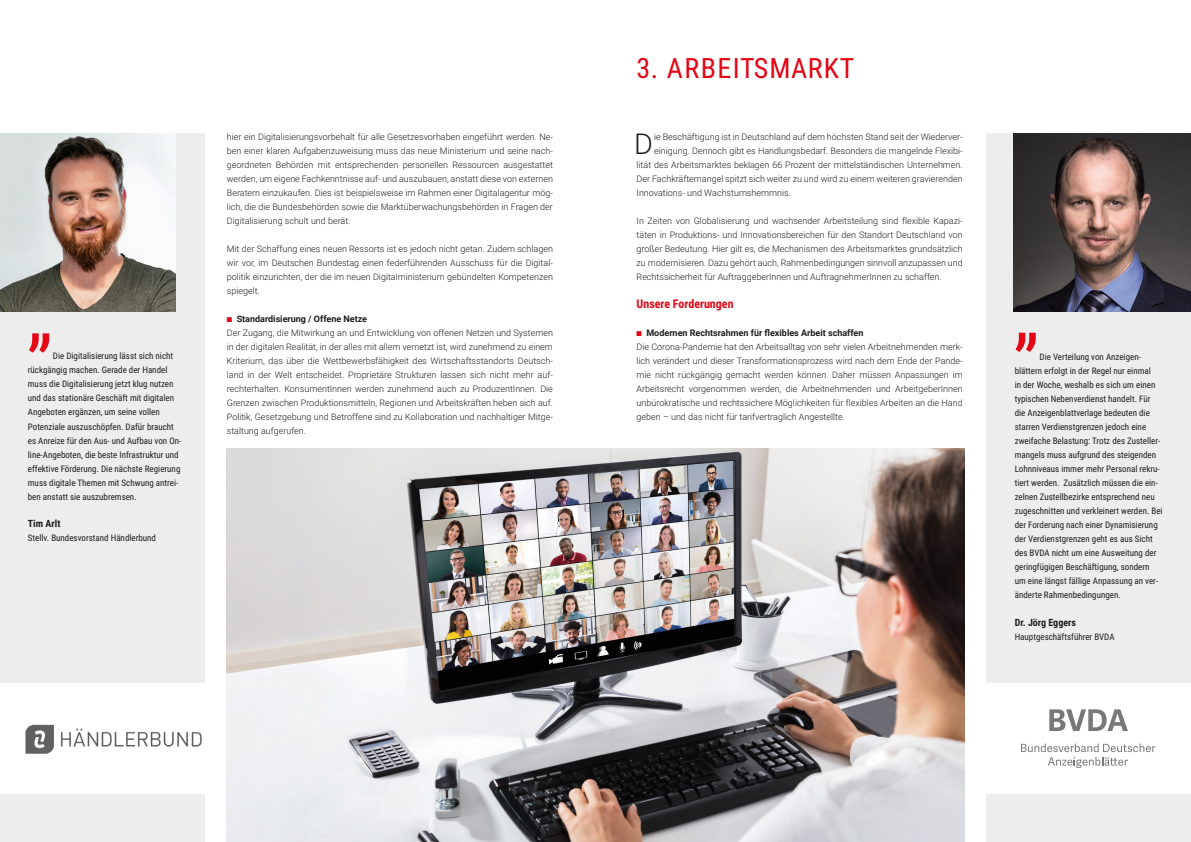
<style>
.page{position:relative;width:1191px;height:842px;background:#fff}
.page>*{position:absolute;margin:0;border:0;box-sizing:border-box;transform-origin:0 0}
.t1{font:72px "Roboto";color:#e30614}
.t2{font:300 28.7px "Roboto";color:#1d1d1b}
.t3{font:28px "Roboto Condensed";letter-spacing:.04em;color:#e30614}
.t4{font:700 12px "Roboto Condensed";color:#e30614}
.t5{font:700 10px "Roboto Condensed";color:#1d1d1b}
.t6{font:300 9px/14px "Roboto";color:#1d1d1b;text-align:justify}
.t7{font:9px/14px "Roboto Condensed";color:#1d1d1b}
.t8{font:700 9px "Roboto";color:#1d1d1b}
.s1{color:#e30614}
</style>
<div class="page">
<img style="left:227px;top:449px;width:737px;height:393px">
<div style="left:986px;top:133px;width:205px;height:709px;background:#ededed"></div>
<div style="left:986px;top:683px;width:205px;height:111px;background:#fff"></div>
<div style="left:0;top:133px;width:204px;height:709px;background:#ededed"></div>
<div style="left:0;top:683px;width:204px;height:111px;background:#fff"></div>
<img style="left:0;top:133px;width:176px;height:179px">
<img style="left:1013px;top:133px;width:178px;height:178px">
<svg style="left:1049px;top:709px;width:79px;height:22px"></svg>
<svg style="left:1021px;top:743px;width:134px;height:25px"></svg>
<img style="left:25px;top:724px;width:177px;height:30px">
<p class="t3" style="left:636px;top:49px;width:219px">3. ARBEITSMARKT</p>
<p class="t6" style="left:227px;top:129px;width:327px">hier ein Digitalisierungsvorbehalt für alle Gesetzesvorhaben eingeführt werden. Ne&shy;ben einer klaren Aufgabenzuweisung muss das neue Ministerium und seine nach&shy;geordneten Behörden mit entsprechenden personellen Ressourcen ausgestattet werden, um eigene Fachkenntnisse auf- und auszubauen, anstatt diese von externen Beratern einzukaufen. Dies ist beispielsweise im Rahmen einer Digitalagentur mög&shy;lich, die die Bundesbehörden sowie die Marktüberwachungsbehörden in Fragen der Digitalisierung schult und berät.</p>
<p class="t6" style="left:227px;top:241px;width:327px">Mit der Schaffung eines neuen Ressorts ist es jedoch nicht getan. Zudem schlagen wir vor, im Deutschen Bundestag einen federführenden Ausschuss für die Digital&shy;politik einzurichten, der die im neuen Digitalministerium gebündelten Kompetenzen spiegelt.</p>
<p class="t8" style="left:227px;top:312px;width:142px"><span class="s1">■</span> Standardisierung / Offene Netze</p>
<p class="t6" style="left:227px;top:325px;width:327px">Der Zugang, die Mitwirkung an und Entwicklung von offenen Netzen und Systemen in der digitalen Realität, in der alles mit allem vernetzt ist, wird zunehmend zu einem Kriterium, das über die Wettbewerbsfähigkeit des Wirtschaftsstandorts Deutsch&shy;land in der Welt entscheidet. Proprietäre Strukturen lassen sich nicht mehr auf&shy;rechterhalten. KonsumentInnen werden zunehmend auch zu ProduzentInnen. Die Grenzen zwischen Produktionsmitteln, Regionen und Arbeitskräften heben sich auf.<br>Politik, Gesetzgebung und Betroffene sind zu Kollaboration und nachhaltiger Mitge&shy;staltung aufgerufen.</p>
<p class="t2" style="left:634px;top:124px;width:20px">D</p>
<p class="t6" style="left:654px;top:129px;width:310px">ie Beschäftigung ist in Deutschland auf dem höchsten Stand seit der Wiederver-</p>
<p class="t6" style="left:654px;top:143px;width:310px">einigung. Dennoch gibt es Handlungsbedarf. Besonders die mangelnde Flexibi-</p>
<p class="t6" style="left:636px;top:157px;width:327px">lität des Arbeitsmarktes beklagen 66 Prozent der mittelständischen Unternehmen.</p>
<p class="t6" style="left:636px;top:171px;width:327px">Der Fachkräftemangel spitzt sich weiter zu und wird zu einem weiteren gravierenden</p>
<p class="t6" style="left:636px;top:185px;width:156px">Innovations- und Wachstumshemmnis.</p>
<p class="t6" style="left:636px;top:213px;width:327px">In Zeiten von Globalisierung und wachsender Arbeitsteilung sind flexible Kapazi&shy;täten in Produktions- und Innovationsbereichen für den Standort Deutschland von großer Bedeutung. Hier gilt es, die Mechanismen des Arbeitsmarktes grundsätzlich zu modernisieren. Dazu gehört auch, Rahmenbedingungen sinnvoll anzupassen und Rechtssicherheit für AuftraggeberInnen und AuftragnehmerInnen zu schaffen.</p>
<p class="t4" style="left:636px;top:295px;width:98px">Unsere Forderungen</p>
<p class="t8" style="left:636px;top:326px;width:228px"><span class="s1">■</span> Modernen Rechtsrahmen für flexibles Arbeit schaffen</p>
<p class="t6" style="left:636px;top:339px;width:327px">Die Corona-Pandemie hat den Arbeitsalltag von sehr vielen Arbeitnehmenden merk&shy;lich verändert und dieser Transformationsprozess wird nach dem Ende der Pande&shy;mie nicht rückgängig gemacht werden können. Daher müssen Anpassungen im Arbeitsrecht vorgenommen werden, die Arbeitnehmenden und ArbeitgeberInnen unbürokratische und rechtssichere Möglichkeiten für flexibles Arbeiten an die Hand geben – und das nicht für tarifvertraglich Angestellte.</p>
<p class="t1" style="left:28px;top:266px;width:26px">„</p>
<p class="t1" style="left:1014px;top:265px;width:26px">„</p>
<p class="t7" style="left:28px;top:349px;width:155px;text-indent:25px">Die Digitalisierung lässt sich nicht rückgängig machen. Gerade der Handel muss die Digitalisierung jetzt klug nutzen und das stationäre Geschäft mit digitalen Angeboten ergänzen, um seine vollen Potenziale auszuschöpfen. Dafür braucht es Anreize für den Aus- und Aufbau von On&shy;line-Angeboten, die beste Infrastruktur und effektive Förderung. Die nächste Regierung muss digitale Themen mit Schwung antrei&shy;ben anstatt sie auszubremsen.</p>
<p class="t5" style="left:28px;top:517px;width:34px">Tim Arlt</p>
<p class="t7" style="left:28px;top:531px;width:130px">Stellv. Bundesvorstand Händlerbund</p>
<p class="t7" style="left:1014px;top:349px;width:149px;text-indent:25px">Die Verteilung von Anzeigen&shy;blättern erfolgt in der Regel nur einmal<br>in der Woche, weshalb es sich um einen typischen Nebenverdienst handelt. Für die Anzeigenblattverlage bedeuten die starren Verdienstgrenzen jedoch eine zweifache Belastung: Trotz des Zusteller&shy;mangels muss aufgrund des steigenden Lohnniveaus immer mehr Personal rekru&shy;tiert werden. Zusätzlich müssen die ein&shy;zelnen Zustellbezirke entsprechend neu zugeschnitten und verkleinert werden. Bei der Forderung nach einer Dynamisierung der Verdienstgrenzen geht es aus Sicht des BVDA nicht um eine Ausweitung der geringfügigen Beschäftigung, sondern um eine längst fällige Anpassung an ver&shy;änderte Rahmenbedingungen.</p>
<p class="t5" style="left:1014px;top:615px;width:63px">Dr. Jörg Eggers</p>
<p class="t7" style="left:1014px;top:629px;width:101px">Hauptgeschäftsführer BVDA</p>
</div>
